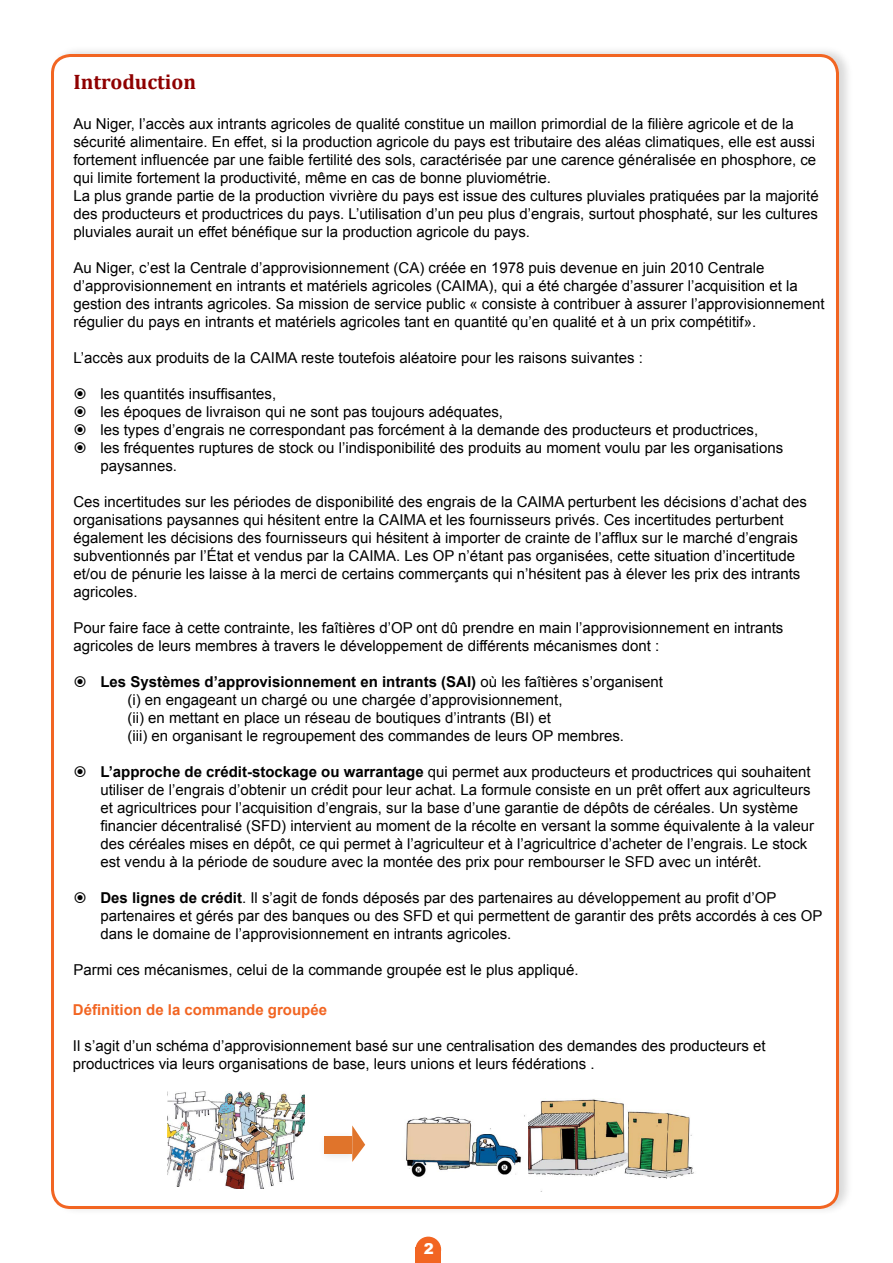
<style>
.page{position:relative;width:893px;height:1263px;background:#fff}
.page>*{position:absolute;margin:0;border:0;box-sizing:border-box;transform-origin:0 0}
.t1{font:700 21px "Cambria";color:#8f0000}
.t2{font:15px/18px "Arial";color:#000}
.t3{font:700 15px "Arial";color:#f26522}
.t4{font:900 15px "Arial";color:#fff}
.s1{font-weight:700}
</style>
<div class="page">
<div style="left:415px;top:1236px;width:26px;height:26px;background:#f26522;border-radius:50%"></div>
<div style="left:415px;top:1247px;width:26px;height:16px;background:#f26522"></div>
<div style="left:49px;top:45px;width:805px;height:1171px;background:#000;opacity:.15"></div>
<div style="left:52px;top:56px;width:785px;height:1151px;background:#fff;border-radius:18px"></div>
<img style="left:168px;top:1092px;width:137px;height:97px">
<img style="left:528px;top:1099px;width:166px;height:93px">
<img style="left:406px;top:1115px;width:119px;height:62px">
<div style="left:324px;top:1136px;width:28px;height:18px;background:#e0742b"></div>
<svg style="left:352px;top:1125px;width:13px;height:37px"></svg>
<h1 class="t1" style="left:73px;top:67px;width:124px">Introduction</h1>
<p class="t2" style="left:73px;top:115px;width:747px">Au Niger, l’accès aux intrants agricoles de qualité constitue un maillon primordial de la filière agricole et de la sécurité alimentaire. En effet, si la production agricole du pays est tributaire des aléas climatiques, elle est aussi fortement influencée par une faible fertilité des sols, caractérisée par une carence généralisée en phosphore, ce qui limite fortement la productivité, même en cas de bonne pluviométrie.<br>La plus grande partie de la production vivrière du pays est issue des cultures pluviales pratiquées par la majorité des producteurs et productrices du pays. L’utilisation d’un peu plus d’engrais, surtout phosphaté, sur les cultures pluviales aurait un effet bénéfique sur la production agricole du pays.</p>
<p class="t2" style="left:73px;top:259px;width:753px">Au Niger, c’est la Centrale d’approvisionnement (CA) créée en 1978 puis devenue en juin 2010 Centrale d’approvisionnement en intrants et matériels agricoles (CAIMA), qui a été chargée d’assurer l’acquisition et la gestion des intrants agricoles. Sa mission de service public « consiste à contribuer à assurer l’approvisionnement régulier du pays en intrants et matériels agricoles tant en quantité qu’en qualité et à un prix compétitif».</p>
<p class="t2" style="left:73px;top:349px;width:571px">L’accès aux produits de la CAIMA reste toutefois aléatoire pour les raisons suivantes :</p>
<p class="t2" style="left:100px;top:385px;width:684px">les quantités insuffisantes,<br>les époques de livraison qui ne sont pas toujours adéquates,<br>les types d’engrais ne correspondant pas forcément à la demande des producteurs et productrices,<br>les fréquentes ruptures de stock ou l’indisponibilité des produits au moment voulu par les organisations paysannes.</p>
<p class="t2" style="left:73px;top:493px;width:735px">Ces incertitudes sur les périodes de disponibilité des engrais de la CAIMA perturbent les décisions d’achat des organisations paysannes qui hésitent entre la CAIMA et les fournisseurs privés. Ces incertitudes perturbent également les décisions des fournisseurs qui hésitent à importer de crainte de l’afflux sur le marché d’engrais subventionnés par l’État et vendus par la CAIMA. Les OP n’étant pas organisées, cette situation d’incertitude et/ou de pénurie les laisse à la merci de certains commerçants qui n’hésitent pas à élever les prix des intrants agricoles.</p>
<p class="t2" style="left:73px;top:619px;width:712px">Pour faire face à cette contrainte, les faîtières d’OP ont dû prendre en main l’approvisionnement en intrants agricoles de leurs membres à travers le développement de différents mécanismes dont :</p>
<p class="t2" style="left:127px;top:673px;width:537px;text-indent:-27px"><span class="s1">Les Systèmes d’approvisionnement en intrants (SAI)</span> où les faîtières s’organisent (i) en engageant un chargé ou une chargée d’approvisionnement,<br>(ii) en mettant en place un réseau de boutiques d’intrants (BI) et<br>(iii) en organisant le regroupement des commandes de leurs OP membres.</p>
<p class="t2" style="left:100px;top:763px;width:715px"><span class="s1">L’approche de crédit-stockage ou warrantage</span> qui permet aux producteurs et productrices qui souhaitent utiliser de l’engrais d’obtenir un crédit pour leur achat. La formule consiste en un prêt offert aux agriculteurs et agricultrices pour l’acquisition d’engrais, sur la base d’une garantie de dépôts de céréales. Un système financier décentralisé (SFD) intervient au moment de la récolte en versant la somme équivalente à la valeur des céréales mises en dépôt, ce qui permet à l’agriculteur et à l’agricultrice d’acheter de l’engrais. Le stock est vendu à la période de soudure avec la montée des prix pour rembourser le SFD avec un intérêt.</p>
<p class="t2" style="left:100px;top:889px;width:724px"><span class="s1">Des lignes de crédit</span>. Il s’agit de fonds déposés par des partenaires au développement au profit d’OP partenaires et gérés par des banques ou des SFD et qui permettent de garantir des prêts accordés à ces OP dans le domaine de l’approvisionnement en intrants agricoles.</p>
<p class="t2" style="left:73px;top:961px;width:507px">Parmi ces mécanismes, celui de la commande groupée est le plus appliqué.</p>
<p class="t3" style="left:73px;top:1000px;width:256px">Définition de la commande groupée</p>
<p class="t2" style="left:73px;top:1037px;width:694px">Il s’agit d’un schéma d’approvisionnement basé sur une centralisation des demandes des producteurs et productrices via leurs organisations de base, leurs unions et leurs fédérations .</p>
<p class="t4" style="left:424px;top:1240px;width:12px">2</p>
</div>
